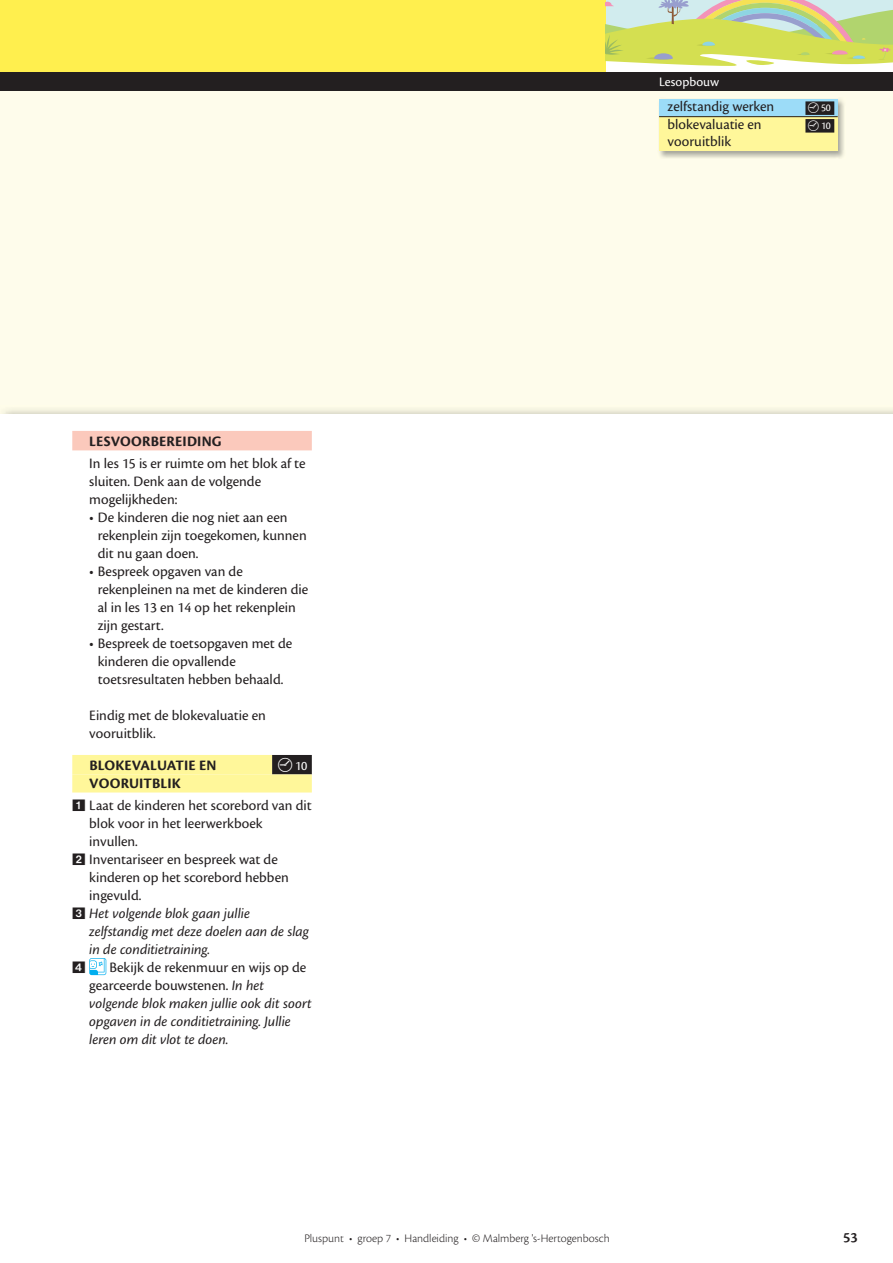
<style>
.page{position:relative;width:893px;height:1263px;background:#fff}
.page>*{position:absolute;margin:0;border:0;box-sizing:border-box;transform-origin:0 0}
.t1{font:15px/18px "Cronos Pro";color:#231f20}
.t2{font:italic 15px/18px "Cronos Pro";color:#231f20}
.t3{font:700 15px "Cronos Pro";letter-spacing:.005em;color:#231f20}
.t4{font:600 15px "Cronos Pro";color:#231f20}
.t5{font:13.5px "Cronos Pro";color:#fff}
.t6{font:300 12px "Cronos Pro";color:#231f20}
.t7{font:10.8px "Cronos Pro";color:#fff}
.s1{font-style:normal}
</style>
<div class="page">
<div style="left:0;top:77px;width:893px;height:1186px;background:#fefceb"></div>
<div style="left:0;top:0;width:893px;height:72px;background:#ffef4e"></div>
<div style="left:0;top:72px;width:893px;height:18px;background:#231f20"></div>
<div style="left:0;top:414px;width:893px;height:849px;background:#fff"></div>
<div style="left:72px;top:431px;width:240px;height:19px;background:#fbc9bc"></div>
<div style="left:272px;top:755px;width:40px;height:19px;background:#231f20"></div>
<div style="left:72px;top:755px;width:200px;height:19px;background:#fff79a"></div>
<div style="left:72px;top:774px;width:240px;height:18px;background:#fff79a"></div>
<svg style="left:89px;top:958px;width:17px;height:17px"></svg>
<img style="left:659px;top:99px;width:185px;height:59px">
<div style="left:659px;top:99px;width:179px;height:18px;background:#9cdcf8"></div>
<div style="left:659px;top:117px;width:179px;height:34px;background:#fff79a"></div>
<hr style="left:659px;top:116px;width:179px;height:1px;background:#231f20">
<div style="left:805px;top:101px;width:29px;height:14px;background:#231f20"></div>
<div style="left:805px;top:119px;width:29px;height:14px;background:#231f20"></div>
<svg style="left:606px;top:0;width:287px;height:71px;background:#d2de93"></svg>
<p class="t5" style="left:659px;top:74px;width:61px">Lesopbouw</p>
<p class="t3" style="left:89px;top:432px;width:134px">LESVOORBEREIDING</p>
<p class="t1" style="left:89px;top:454px;width:218px">In les 15 is er ruimte om het blok af te sluiten. Denk aan de volgende mogelijkheden:</p>
<p class="t1" style="left:98px;top:508px;width:210px;text-indent:-9px">• De kinderen die nog niet aan een rekenplein zijn toegekomen, kunnen dit nu gaan doen.</p>
<p class="t1" style="left:98px;top:562px;width:212px;text-indent:-9px">• Bespreek opgaven van de rekenpleinen na met de kinderen die al in les 13 en 14 op het rekenplein zijn gestart.</p>
<p class="t1" style="left:98px;top:634px;width:196px;text-indent:-9px">• Bespreek de toetsopgaven met de kinderen die opvallende toetsresultaten hebben behaald.</p>
<p class="t1" style="left:89px;top:706px;width:178px">Eindig met de blokevaluatie en vooruitblik .</p>
<p class="t3" style="left:89px;top:756px;width:129px">BLOKEVALUATIE EN</p>
<p class="t5" style="left:278px;top:758px;width:31px"><sub>#</sub>10</p>
<p class="t3" style="left:89px;top:774px;width:93px">VOORUITBLIK</p>
<p class="t1" style="left:89px;top:796px;width:224px">Laat de kinderen het scorebord van dit blok voor in het leerwerkboek invullen.<br>Inventariseer en bespreek wat de kinderen op het scorebord hebben ingevuld.</p>
<p class="t2" style="left:89px;top:905px;width:221px;text-indent:-17px">✓ Het volgende blok gaan jullie zelfstandig met deze doelen aan de slag in de conditietraining.</p>
<p class="t2" style="left:89px;top:959px;width:224px;text-indent:-17px">✔ <span class="s1">Bekijk de rekenmuur en wijs op de gearceerde bouwstenen.</span> In het volgende blok maken jullie ook dit soort opgaven in de conditietraining. Jullie leren om dit vlot te doen.</p>
<p class="t1" style="left:668px;top:98px;width:108px">zelfstandig werken</p>
<p class="t7" style="left:808px;top:102px;width:24px"><sub>#</sub>50</p>
<p class="t1" style="left:668px;top:115px;width:96px">blokevaluatie en</p>
<p class="t7" style="left:808px;top:119px;width:24px"><sub>#</sub>10</p>
<p class="t1" style="left:668px;top:132px;width:65px">vooruitblik</p>
<p class="t6" style="left:304px;top:1231px;width:307px">Pluspunt • groep 7 • Handleiding • © Malmberg 's-Hertogenbosch</p>
<p class="t4" style="left:843px;top:1229px;width:16px">53</p>
</div>
